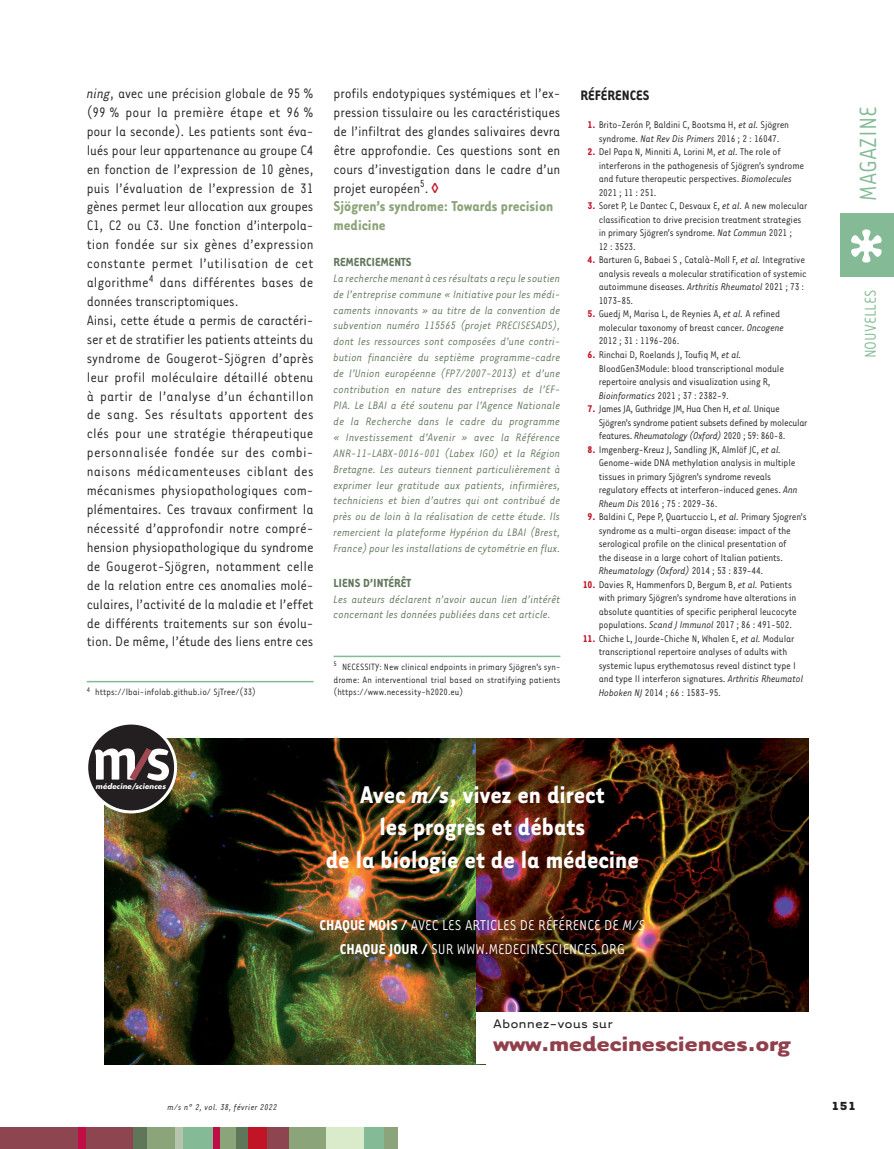
<style>
.page{position:relative;width:894px;height:1149px;background:#fff}
.page>*{position:absolute;margin:0;border:0;box-sizing:border-box;transform-origin:0 0}
.t1{font:700 27.9px/32.8px "Tarzana Narrow";color:#fff;text-align:center}
.t2{font:27px "Tarzana Narrow";color:#84ba95}
.t3{font:700 24px "Tarzana Wide";letter-spacing:-.02em;color:#913f4b}
.t4{font:18px "Tarzana Narrow";color:#84ba95}
.t5{font:700 16.5px/18.9px "Tarzana Narrow";color:#8ba479}
.t6{font:16.35px/24.3px "Tarzana Narrow";color:#fff;text-align:center}
.t7{font:15.75px/18.9px "Tarzana Narrow";letter-spacing:-.01em;color:#231f20;text-align:justify}
.t8{font:700 15.75px "Tarzana Narrow";color:#231f20}
.t9{font:14.25px "Tarzana Wide";color:#231f20}
.t10{font:700 13.5px "Tarzana Narrow";color:#5f7659}
.t11{font:700 13.5px "Tarzana Wide";color:#231f20}
.t12{font:italic 12.45px/15.9px "Tarzana Narrow";color:#5f7659;text-align:justify}
.t13{font:11.25px/13.5px "Tarzana Narrow";letter-spacing:-.015em;color:#231f20}
.t14{font:10.5px/12.6px "Tarzana Narrow";color:#231f20;text-align:justify}
.t15{font:italic 9.75px "Tarzana Narrow";letter-spacing:.025em;color:#231f20}
.t16{font:italic 700 7.2px "Futura";letter-spacing:.01em;color:#fff}
.s1{font-style:italic}
.s2{font-weight:700;color:#c11527}
.s3{font-weight:700}
</style>
<div class="page">
<div style="left:0;top:1127px;width:134px;height:21px;background:#8d454f"></div>
<div style="left:235px;top:1127px;width:13px;height:21px;background:#5f7659"></div>
<div style="left:78px;top:1127px;width:7px;height:21px;background:#c10d45"></div>
<div style="left:133px;top:1127px;width:22px;height:21px;background:#5f7659"></div>
<div style="left:147px;top:1127px;width:30px;height:21px;background:#8ba479"></div>
<div style="left:175px;top:1127px;width:9px;height:21px;background:#b6c4ad"></div>
<div style="left:183px;top:1127px;width:30px;height:21px;background:#84ba95"></div>
<div style="left:217px;top:1127px;width:19px;height:21px;background:#8ba479"></div>
<div style="left:213px;top:1127px;width:6px;height:21px;background:#c10d45"></div>
<div style="left:248px;top:1127px;width:27px;height:21px;background:#c11527"></div>
<div style="left:287px;top:1127px;width:39px;height:21px;background:#8ba479"></div>
<div style="left:267px;top:1127px;width:21px;height:21px;background:#8d454f"></div>
<div style="left:326px;top:1127px;width:38px;height:21px;background:#daebcb"></div>
<div style="left:364px;top:1127px;width:20px;height:21px;background:#84ba95"></div>
<div style="left:383px;top:1127px;width:14px;height:21px;background:#8ba479"></div>
<div style="left:840px;top:213px;width:53px;height:63px;background:#84ba95"></div>
<svg style="left:851px;top:229px;width:30px;height:33px"></svg>
<hr style="left:333px;top:655px;width:227px;height:2px;background:#84ba95">
<hr style="left:87px;top:680px;width:226px;height:2px;background:#84ba95">
<img style="left:104px;top:738px;width:372px;height:325px">
<img style="left:476px;top:738px;width:331px;height:274px">
<div style="left:87px;top:723px;width:88px;height:88px;background:#231f20;border-radius:50%"></div>
<div style="left:85px;top:721px;width:92px;height:92px;border:3px solid #fff;border-radius:50%"></div>
<svg style="left:95px;top:748px;width:74px;height:32px"></svg>
<p class="t7" style="left:87px;top:83px;width:228px;text-align:left"><span class="s1">ning</span>, avec une précision globale de 95 % (99 % pour la première étape et 96 % pour la seconde). Les patients sont éva&shy;lués pour leur appartenance au groupe C4 en fonction de l’expression de 10 gènes, puis l’évaluation de l’expression de 31 gènes permet leur allocation aux groupes C1, C2 ou C3. Une fonction d’interpola&shy;tion fondée sur six gènes d’expression constante permet l’utilisation de cet algorithme<sup>4</sup> dans différentes bases de données transcriptomiques.<br>Ainsi, cette étude a permis de caractéri&shy;ser et de stratifier les patients atteints du syndrome de Gougerot-Sjögren d’après leur profil moléculaire détaillé obtenu à partir de l’analyse d’un échantillon de sang. Ses résultats apportent des clés pour une stratégie thérapeutique personnalisée fondée sur des combi&shy;naisons médicamenteuses ciblant des mécanismes physiopathologiques com&shy;plémentaires. Ces travaux confirment la nécessité d’approfondir notre compré&shy;hension physiopathologique du syndrome de Gougerot-Sjögren, notamment celle de la relation entre ces anomalies molé&shy;culaires, l’activité de la maladie et l’effet de différents traitements sur son évolu&shy;tion. De même, l’étude des liens entre ces</p>
<p class="t14" style="left:87px;top:685px;width:171px"><sup>4</sup> https://lbai-infolab.github.io/ SjTree/(33)</p>
<h3 class="t7" style="left:333px;top:83px;width:228px">profils endotypiques systémiques et l’ex&shy;pression tissulaire ou les caractéristiques de l’infiltrat des glandes salivaires devra être approfondie. Ces questions sont en cours d’investigation dans le cadre d’un projet européen<sup>5</sup>.</h3>
<h3 class="t5" style="left:333px;top:196px;width:221px">Sjögren’s syndrome: Towards precision medicine</h3>
<p class="t10" style="left:333px;top:253px;width:79px">REMERCIEMENTS</p>
<p class="t12" style="left:333px;top:269px;width:228px">La recherche menant à ces résultats a reçu le soutien de l’entreprise commune « Initiative pour les médi&shy;caments innovants » au titre de la convention de subvention numéro 115565 (projet PRECISESADS), dont les ressources sont composées d’une contri&shy;bution financière du septième programme-cadre de l’Union européenne (FP7/2007-2013) et d’une contribution en nature des entreprises de l’EF-PIA. Le LBAI a été soutenu par l’Agence Nationale de la Recherche dans le cadre du programme « Investissement d’Avenir » avec la Référence ANR-11-LABX-0016-001 (Labex IGO) et la Région Bretagne. Les auteurs tiennent particulièrement à exprimer leur gratitude aux patients, infirmières, techniciens et bien d’autres qui ont contribué de près ou de loin à la réalisation de cette étude. Ils remercient la plateforme Hypérion du LBAI (Brest, France) pour les installations de cytométrie en flux.</p>
<p class="t10" style="left:333px;top:574px;width:79px">LIENS D’INTÉRÊT</p>
<p class="t12" style="left:333px;top:590px;width:228px">Les auteurs déclarent n’avoir aucun lien d’intérêt concernant les données publiées dans cet article.</p>
<p class="t14" style="left:333px;top:660px;width:228px"><sup>5</sup> NECESSITY: New clinical endpoints in primary Sjögren’s syn&shy;drome: An interventional trial based on stratifying patients (https://www.necessity-h2020.eu)</p>
<h3 class="t8" style="left:580px;top:85px;width:70px">RÉFÉRENCES</h3>
<p class="t13" style="left:587px;top:118px;width:203px;text-align:center"><span class="s2">1.</span> Brito-Zerón P, Baldini C, Bootsma H, <span class="s1">et al.</span> Sjögren syndrome. <span class="s1">Nat Rev Dis Primers</span> 2016 ; 2 : 16047.</p>
<p class="t13" style="left:598px;top:145px;width:207px;text-indent:-11px"><span class="s2">2.</span> Del Papa N, Minniti A, Lorini M, <span class="s1">et al.</span> The role of interferons in the pathogenesis of Sjögren’s syndrome and future therapeutic perspectives. <span class="s1">Biomolecules </span>2021 ; 11 : 251.</p>
<p class="t13" style="left:598px;top:199px;width:210px;text-indent:-11px"><span class="s2">3.</span> Soret P, Le Dantec C, Desvaux E, <span class="s1">et al.</span> A new molecular classification to drive precision treatment strategies in primary Sjögren’s syndrome. <span class="s1">Nat Commun</span> 2021 ;<br>12 : 3523.</p>
<p class="t13" style="left:598px;top:253px;width:209px;text-indent:-11px"><span class="s2">4.</span> Barturen G, Babaei S , Català-Moll F, <span class="s1">et al.</span> Integrative analysis reveals a molecular stratification of systemic autoimmune diseases. <span class="s1">Arthritis Rheumatol</span> 2021 ; 73 :<br>1073-85.</p>
<p class="t13" style="left:598px;top:307px;width:187px;text-indent:-11px"><span class="s2">5.</span> Guedj M, Marisa L, de Reynies A, <span class="s1">et al.</span> A refined molecular taxonomy of breast cancer. <span class="s1">Oncogene<br></span>2012 ; 31 : 1196-206.</p>
<p class="t13" style="left:598px;top:347px;width:187px;text-indent:-11px"><span class="s2">6.</span> Rinchai D, Roelands J, Toufiq M, <span class="s1">et al.<br></span>BloodGen3Module: blood transcriptional module repertoire analysis and visualization using R, <span class="s1">Bioinformatics</span> 2021 ; 37 : 2382-9.</p>
<p class="t13" style="left:598px;top:401px;width:210px;text-indent:-11px"><span class="s2">7.</span> James JA, Guthridge JM, Hua Chen H, <span class="s1">et al.</span> Unique<br>Sjögren’s syndrome patient subsets defined by molecular features. <span class="s1">Rheumatology (Oxford)</span> 2020 ; 59: 860-8.</p>
<p class="t13" style="left:598px;top:442px;width:200px;text-indent:-11px"><span class="s2">8.</span> Imgenberg-Kreuz J, Sandling JK, Almlöf JC, <span class="s1">et al.<br></span>Genome-wide DNA methylation analysis in multiple tissues in primary Sjögren’s syndrome reveals regulatory effects at interferon-induced genes. <span class="s1">Ann Rheum Dis</span> 2016 ; 75 : 2029-36.</p>
<p class="t13" style="left:598px;top:509px;width:209px;text-indent:-11px"><span class="s2">9.</span> Baldini C, Pepe P, Quartuccio L, <span class="s1">et al.</span> Primary Sjogren’s syndrome as a multi-organ disease: impact of the serological profile on the clinical presentation of<br>the disease in a large cohort of Italian patients.<br><span class="s1">Rheumatology (Oxford)</span> 2014 ; 53 : 839-44.</p>
<p class="t13" style="left:598px;top:577px;width:200px;text-indent:-16px"><span class="s2">10.</span> Davies R, Hammenfors D, Bergum B, <span class="s1">et al.</span> Patients with primary Sjögren’s syndrome have alterations in absolute quantities of specific peripheral leucocyte populations. <span class="s1">Scand J Immunol</span> 2017 ; 86 : 491-502.</p>
<p class="t13" style="left:598px;top:631px;width:206px;text-indent:-16px"><span class="s2">11.</span> Chiche L, Jourde-Chiche N, Whalen E, <span class="s1">et al.</span> Modular transcriptional repertoire analyses of adults with systemic lupus erythematosus reveal distinct type I and type II interferon signatures. <span class="s1">Arthritis Rheumatol Hoboken NJ</span> 2014 ; 66 : 1583-95.</p>
<h2 class="t2" style="left:851px;top:201px;width:96px;rotate:-90deg">MAGAZINE</h2>
<h3 class="t4" style="left:859px;top:358px;width:70px;rotate:-90deg">NOUVELLES</h3>
<p class="t16" style="left:95px;top:781px;width:72px">médecine/sciences</p>
<p class="t15" style="left:167px;top:1100px;width:111px">m/s n° 2, vol. 38, février 2022</p>
<h1 class="t1" style="left:325px;top:776px;width:314px">Avec <span class="s1">m/s</span>, vivez en direct<br>les progrès et débats<br>de la biologie et de la médecine</h1>
<h3 class="t6" style="left:319px;top:911px;width:327px"><span class="s3">CHAQUE MOIS /</span> AVEC LES ARTICLES DE RÉFÉRENCE DE <span class="s1">M/S<br></span><span class="s3">CHAQUE JOUR /</span> SUR WWW.MEDECINESCIENCES.ORG</h3>
<p class="t9" style="left:493px;top:1014px;width:121px">Abonnez-vous sur</p>
<h3 class="t3" style="left:493px;top:1027px;width:299px">www.medecinesciences.org</h3>
<p class="t11" style="left:830px;top:1097px;width:26px">151</p>
</div>
